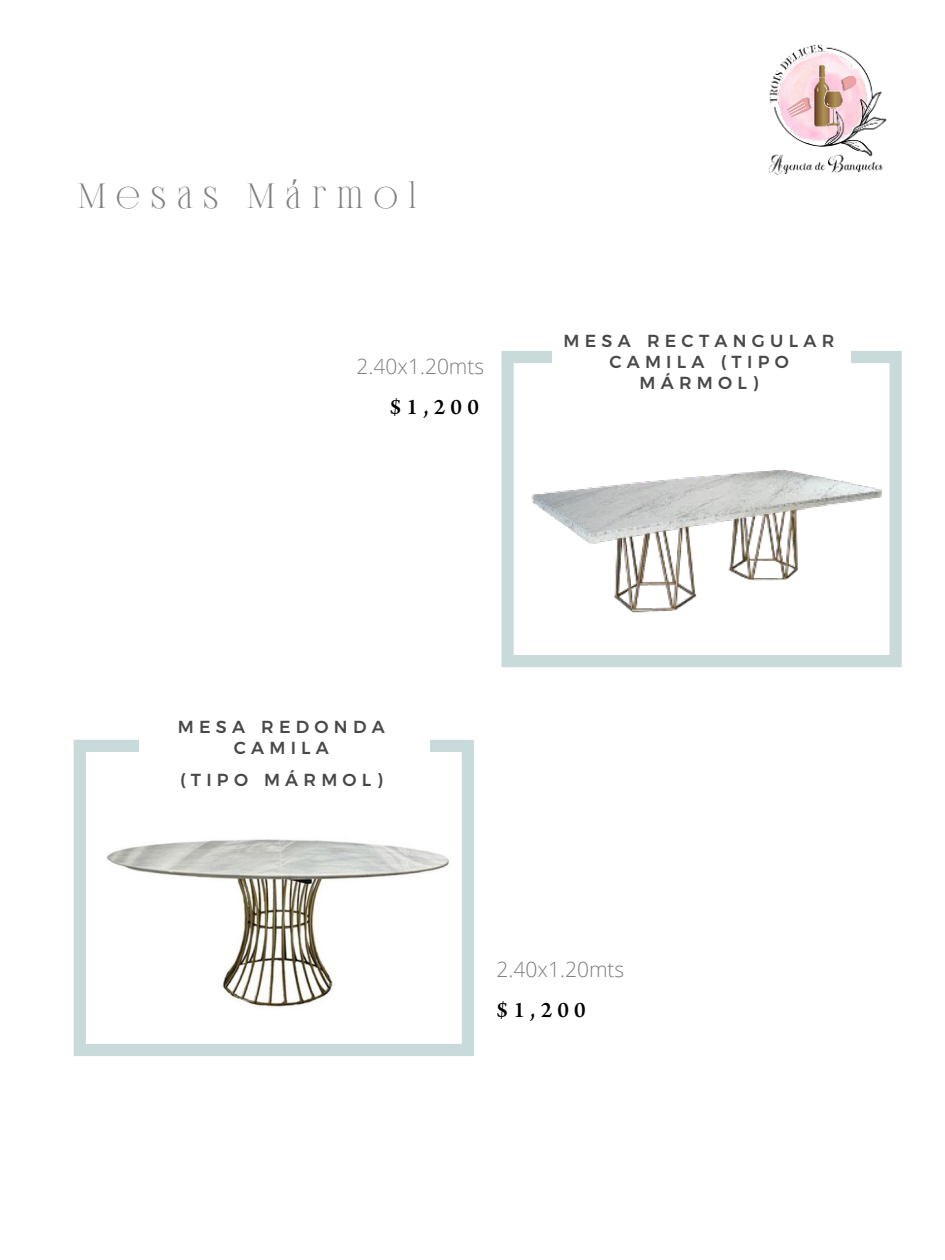
<style>
.page{position:relative;width:945px;height:1260px;background:#fff}
.page>*{position:absolute;margin:0;border:0;box-sizing:border-box;transform-origin:0 0}
.t1{font:35px "Banery";letter-spacing:.285em;color:#7f7f7f}
.t2{font:500 31.5px "Adobe Naskh";letter-spacing:.165em;color:#000}
.t3{font:300 21px "Open Sans";color:#7f7f7f}
.t4{font:500 17.5px/21px "Montserrat";letter-spacing:.3em;color:#484848;text-align:center}
</style>
<div class="page">
<div style="left:501px;top:351px;width:401px;height:316px;border:12px solid #c8dada"></div>
<div style="left:74px;top:740px;width:400px;height:316px;border:12px solid #c8dada"></div>
<img style="left:768px;top:44px;width:119px;height:131px">
<img style="left:513px;top:362px;width:389px;height:268px">
<img style="left:106px;top:839px;width:344px;height:168px">
<div style="left:553px;top:329px;width:298px;height:65px;background:#fff"></div>
<div style="left:139px;top:716px;width:290px;height:75px;background:#fff"></div>
<p class="t1" style="left:78px;top:176px;width:341px">Mesas Mármol</p>
<p class="t3" style="left:357px;top:352px;width:129px">2.40x1.20mts</p>
<p class="t2" style="left:390px;top:385px;width:91px">$1,200</p>
<p class="t4" style="left:564px;top:329px;width:272px">MESA RECTANGULAR<br>CAMILA (TIPO<br>MÁRMOL)</p>
<p class="t4" style="left:178px;top:715px;width:208px">MESA REDONDA<br>CAMILA</p>
<p class="t4" style="left:180px;top:768px;width:204px">(TIPO MÁRMOL)</p>
<p class="t3" style="left:497px;top:955px;width:129px">2.40x1.20mts</p>
<p class="t2" style="left:497px;top:987px;width:91px">$1,200</p>
</div>
